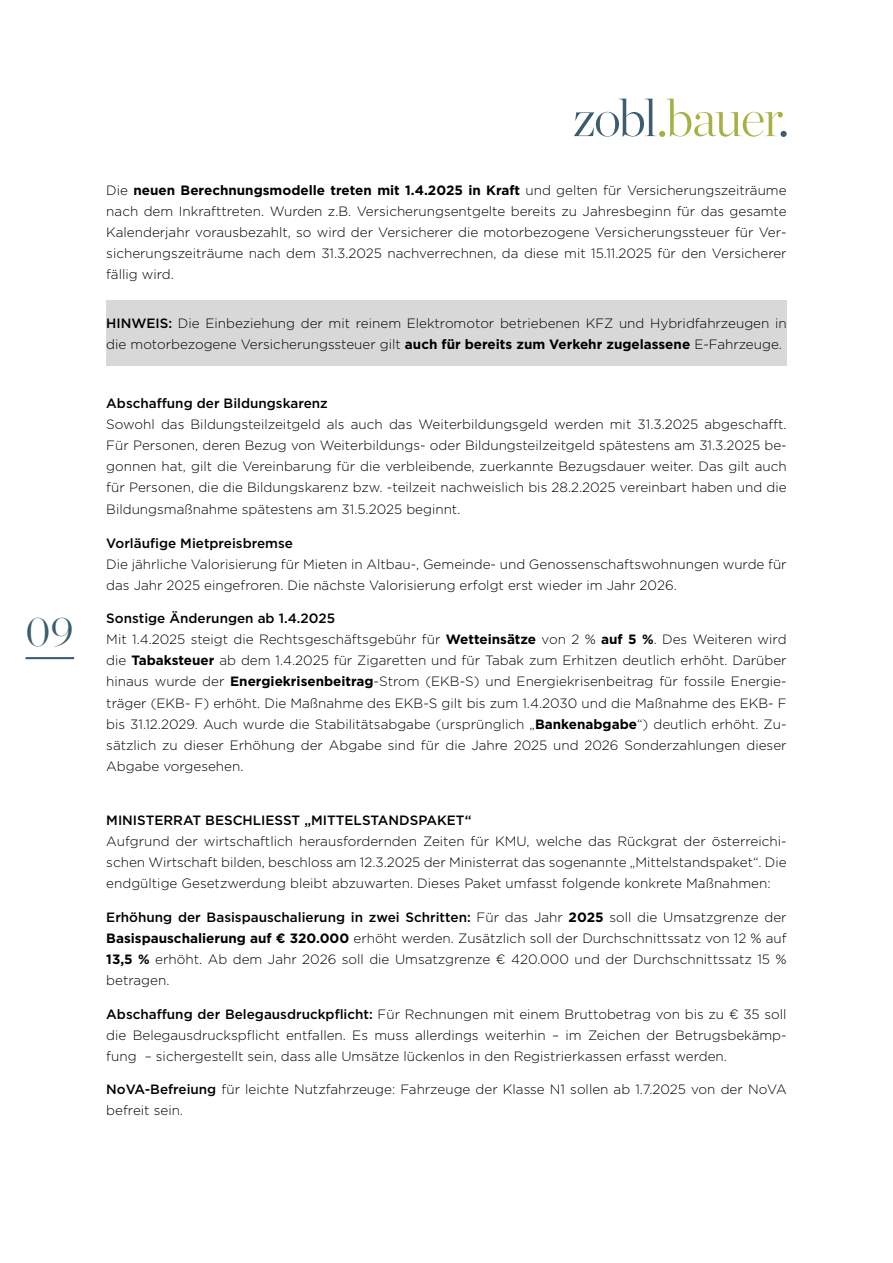
<style>
.page{position:relative;width:893px;height:1263px;background:#fff}
.page>*{position:absolute;margin:0;border:0;box-sizing:border-box;transform-origin:0 0}
.t1{font:200 42px "Chronicle Display";color:#3b5d6f}
.t2{font:300 13.5px/21px "Gotham";color:#000;text-align:justify}
.t3{font:500 13.5px "Gotham";color:#000}
.s1{font-weight:700}
.s2{font-weight:500}
</style>
<div class="page">
<svg style="left:574px;top:99px;width:209px;height:38px"></svg>
<div style="left:780px;top:131px;width:7px;height:6px;background:#3b5d6f;border-radius:50%"></div>
<hr style="left:26px;top:657px;width:48px;height:2px;background:#3b5d6f">
<div style="left:106px;top:300px;width:681px;height:66px;background:#d8d8d8"></div>
<h1 class="t1" style="left:26px;top:600px;width:50px">09</h1>
<p class="t2" style="left:106px;top:179px;width:682px">Die <span class="s1">neuen Berechnungsmodelle treten mit 1.4.2025 in Kraft</span> und gelten für Versicherungszeiträume nach dem Inkrafttreten. Wurden z.B. Versicherungsentgelte bereits zu Jahresbeginn für das gesamte Kalenderjahr vorausbezahlt, so wird der Versicherer die motorbezogene Versicherungssteuer für Ver&shy;sicherungszeiträume nach dem 31.3.2025 nachverrechnen, da diese mit 15.11.2025 für den Versicherer fällig wird.</p>
<p class="t2" style="left:106px;top:312px;width:682px"><span class="s2">HINWEIS:</span> Die Einbeziehung der mit reinem Elektromotor betriebenen KFZ und Hybridfahrzeugen in die motorbezogene Versicherungssteuer gilt <span class="s1">auch für bereits zum Verkehr zugelassene</span> E-Fahrzeuge.</p>
<p class="t3" style="left:106px;top:395px;width:223px">Abschaffung der Bildungskarenz</p>
<p class="t2" style="left:106px;top:414px;width:682px">Sowohl das Bildungsteilzeitgeld als auch das Weiterbildungsgeld werden mit 31.3.2025 abgeschafft.<br>Für Personen, deren Bezug von Weiterbildungs- oder Bildungsteilzeitgeld spätestens am 31.3.2025 be&shy;gonnen hat, gilt die Vereinbarung für die verbleibende, zuerkannte Bezugsdauer weiter. Das gilt auch für Personen, die die Bildungskarenz bzw. -teilzeit nachweislich bis 28.2.2025 vereinbart haben und die Bildungsmaßnahme spätestens am 31.5.2025 beginnt.</p>
<p class="t3" style="left:106px;top:534px;width:188px">Vorläufige Mietpreisbremse</p>
<p class="t2" style="left:106px;top:553px;width:682px">Die jährliche Valorisierung für Mieten in Altbau-, Gemeinde- und Genossenschaftswohnungen wurde für das Jahr 2025 eingefroren. Die nächste Valorisierung erfolgt erst wieder im Jahr 2026.</p>
<p class="t2" style="left:106px;top:608px;width:682px;text-align:left"><span class="s2">Sonstige Änderungen ab 1.4.2025<br></span>Mit 1.4.2025 steigt die Rechtsgeschäftsgebühr für <span class="s1">Wetteinsätze</span> von 2 % <span class="s1">auf 5 %</span>. Des Weiteren wird die <span class="s1">Tabaksteuer</span> ab dem 1.4.2025 für Zigaretten und für Tabak zum Erhitzen deutlich erhöht. Darüber hinaus wurde der <span class="s1">Energiekrisenbeitrag</span>-Strom (EKB-S) und Energiekrisenbeitrag für fossile Energie&shy;träger (EKB- F) erhöht. Die Maßnahme des EKB-S gilt bis zum 1.4.2030 und die Maßnahme des EKB- F bis 31.12.2029. Auch wurde die Stabilitätsabgabe (ursprünglich „<span class="s1">Bankenabgabe</span>“) deutlich erhöht. Zu&shy;sätzlich zu dieser Erhöhung der Abgabe sind für die Jahre 2025 und 2026 Sonderzahlungen dieser Abgabe vorgesehen.</p>
<p class="t3" style="left:106px;top:811px;width:367px">MINISTERRAT BESCHLIESST „MITTELSTANDSPAKET“</p>
<p class="t2" style="left:106px;top:830px;width:682px">Aufgrund der wirtschaftlich herausfordernden Zeiten für KMU, welche das Rückgrat der österreichi&shy;schen Wirtschaft bilden, beschloss am 12.3.2025 der Ministerrat das sogenannte „Mittelstandspaket“. Die endgültige Gesetzwerdung bleibt abzuwarten. Dieses Paket umfasst folgende konkrete Maßnahmen:</p>
<p class="t2" style="left:106px;top:906px;width:682px"><span class="s2">Erhöhung der Basispauschalierung in zwei Schritten:</span> Für das Jahr <span class="s1">2025</span> soll die Umsatzgrenze der <span class="s1">Basispauschalierung auf € 320.000</span> erhöht werden. Zusätzlich soll der Durchschnittssatz von 12 % auf <span class="s1">13,5 %</span> erhöht. Ab dem Jahr 2026 soll die Umsatzgrenze € 420.000 und der Durchschnittssatz 15 % betragen.</p>
<p class="t2" style="left:106px;top:1003px;width:682px"><span class="s2">Abschaffung der Belegausdruckpflicht:</span> Für Rechnungen mit einem Bruttobetrag von bis zu € 35 soll die Belegausdruckspflicht entfallen. Es muss allerdings weiterhin – im Zeichen der Betrugsbekämp&shy;fung – sichergestellt sein, dass alle Umsätze lückenlos in den Registrierkassen erfasst werden.</p>
<p class="t2" style="left:106px;top:1079px;width:682px"><span class="s2">NoVA-Befreiung</span> für leichte Nutzfahrzeuge: Fahrzeuge der Klasse N1 sollen ab 1.7.2025 von der NoVA befreit sein.</p>
</div>
